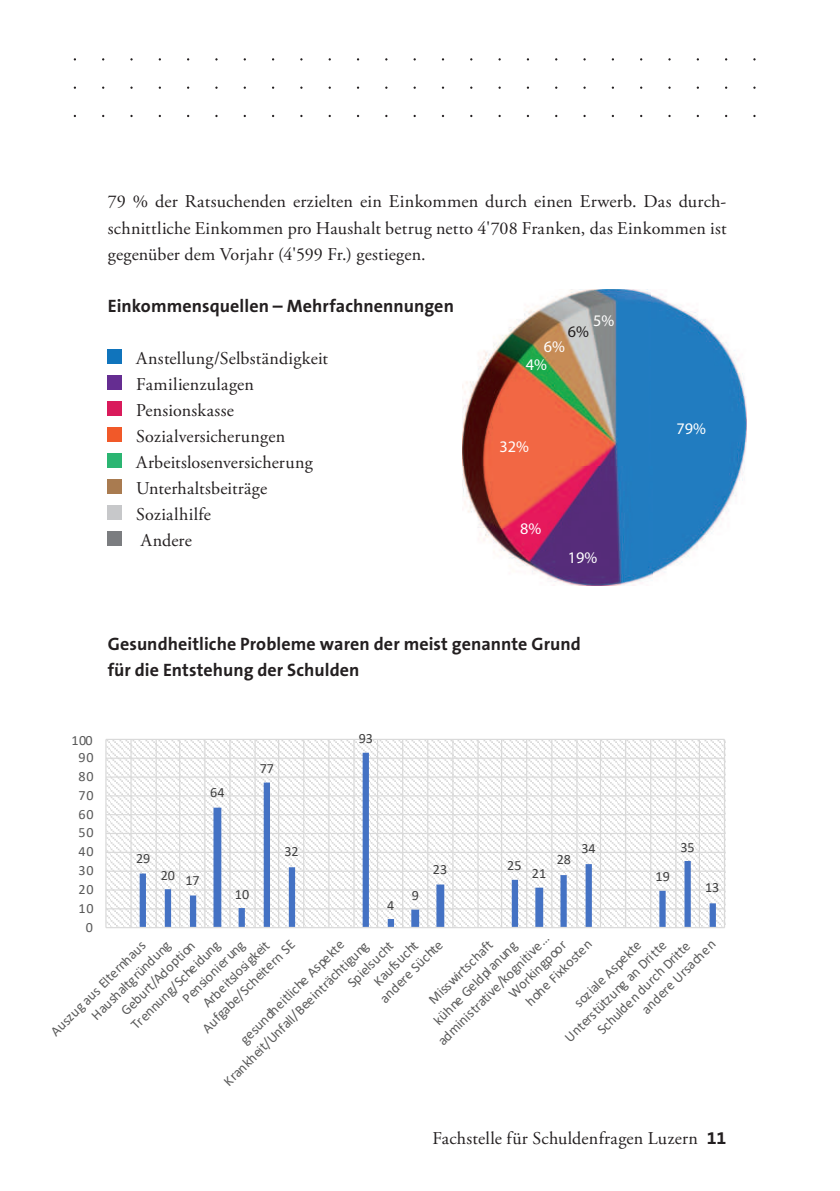
<style>
.page{position:relative;width:840px;height:1191px;background:#fff}
.page>*{position:absolute;margin:0;border:0;box-sizing:border-box;transform-origin:0 0}
.t1{font:18px/26px "Adobe Garamond Pro";letter-spacing:.01em;color:#231f20;text-align:justify}
.t2{font:700 18px/26px "The Sans B7";letter-spacing:.005em;color:#231f20}
.t3{font:16.2px "Myriad Pro";color:#fff}
.t4{font:16.2px "Myriad Pro";color:#231f20}
.t5{font:14.2px "Calibri";letter-spacing:.05em;color:#595959}
.t6{font:14.2px "Calibri";color:#404040}
.s1{font-family:"The Sans B7";font-weight:700}
</style>
<div class="page">
<svg style="left:105px;top:739px;width:621px;height:189px"></svg>
<div style="left:108px;top:349px;width:14px;height:14px;background:#1074bc"></div>
<div style="left:108px;top:375px;width:14px;height:14px;background:#652d91"></div>
<div style="left:108px;top:401px;width:14px;height:14px;background:#d91a5b"></div>
<div style="left:108px;top:427px;width:14px;height:14px;background:#f15929"></div>
<div style="left:108px;top:453px;width:14px;height:14px;background:#2bb572"></div>
<div style="left:108px;top:479px;width:14px;height:14px;background:#a97b50"></div>
<div style="left:108px;top:505px;width:14px;height:14px;background:#c7c8ca"></div>
<div style="left:108px;top:531px;width:14px;height:14px;background:#7b7d80"></div>
<img style="left:462px;top:289px;width:283px;height:296px">
<p class="t1" style="left:108px;top:189px;width:620px">79 % der Ratsuchenden erzielten ein Einkommen durch einen Erwerb. Das durch&shy;schnittliche Einkommen pro Haushalt betrug netto 4'708 Franken, das Einkommen ist gegenüber dem Vorjahr (4'599 Fr.) gestiegen.</p>
<p class="t2" style="left:108px;top:293px;width:347px">Einkommensquellen – Mehrfachnennungen</p>
<p class="t1" style="left:136px;top:345px;width:193px;text-align:left">Anstellung/Selbständigkeit<br>Familienzulagen<br>Pensionskasse<br>Sozialversicherungen<br>Arbeitslosenversicherung<br>Unterhaltsbeiträge<br>Sozialhilfe<br>Andere</p>
<p class="t3" style="left:592px;top:311px;width:23px">5%</p>
<p class="t4" style="left:567px;top:322px;width:23px">6%</p>
<p class="t3" style="left:543px;top:337px;width:23px">6%</p>
<p class="t3" style="left:525px;top:355px;width:23px">4%</p>
<p class="t3" style="left:499px;top:437px;width:31px">32%</p>
<p class="t3" style="left:519px;top:519px;width:23px">8%</p>
<p class="t3" style="left:567px;top:548px;width:31px">19%</p>
<p class="t2" style="left:108px;top:631px;width:474px">Gesundheitliche Probleme waren der meist genannte Grund für die Entstehung der Schulden</p>
<p class="t5" style="left:71px;top:730px;width:23px">100</p>
<p class="t5" style="left:78px;top:747px;width:17px">90</p>
<p class="t5" style="left:78px;top:766px;width:17px">80</p>
<p class="t5" style="left:78px;top:785px;width:17px">70</p>
<p class="t5" style="left:78px;top:804px;width:17px">60</p>
<p class="t5" style="left:78px;top:823px;width:17px">50</p>
<p class="t5" style="left:78px;top:841px;width:17px">40</p>
<p class="t5" style="left:78px;top:860px;width:17px">30</p>
<p class="t5" style="left:78px;top:879px;width:17px">20</p>
<p class="t5" style="left:78px;top:898px;width:17px">10</p>
<p class="t5" style="left:86px;top:917px;width:9px">0</p>
<p class="t6" style="left:210px;top:782px;width:16px">64</p>
<p class="t6" style="left:259px;top:758px;width:16px">77</p>
<p class="t6" style="left:136px;top:848px;width:16px">29</p>
<p class="t6" style="left:161px;top:867px;width:41px">20 17</p>
<p class="t6" style="left:235px;top:884px;width:16px">10</p>
<p class="t6" style="left:284px;top:841px;width:16px">32</p>
<p class="t6" style="left:358px;top:728px;width:16px">93</p>
<p class="t6" style="left:387px;top:895px;width:9px">4</p>
<p class="t6" style="left:411px;top:885px;width:9px">9</p>
<p class="t6" style="left:432px;top:859px;width:16px">23</p>
<p class="t6" style="left:507px;top:856px;width:16px">25</p>
<p class="t6" style="left:531px;top:863px;width:16px">21</p>
<p class="t6" style="left:556px;top:849px;width:16px">28</p>
<p class="t6" style="left:581px;top:838px;width:16px">34</p>
<p class="t3" style="left:676px;top:419px;width:31px">79%</p>
<p class="t6" style="left:655px;top:866px;width:16px">19</p>
<p class="t6" style="left:680px;top:837px;width:16px">35</p>
<p class="t6" style="left:704px;top:877px;width:16px">13</p>
<p class="t5" style="left:433px;top:1035px;width:152px;rotate:-45deg">administrative/kognitive…</p>
<p class="t5" style="left:197px;top:1023px;width:126px;rotate:-45deg">Aufgabe/Scheitern SE</p>
<p class="t5" style="left:423px;top:995px;width:86px;rotate:-45deg">Misswirtschaft</p>
<p class="t5" style="left:198px;top:998px;width:89px;rotate:-45deg">Arbeitslosigkeit</p>
<p class="t5" style="left:368px;top:976px;width:58px;rotate:-45deg">Kaufsucht</p>
<p class="t5" style="left:235px;top:1034px;width:142px;rotate:-45deg">gesundheitliche Aspekte</p>
<p class="t5" style="left:520px;top:996px;width:89px;rotate:-45deg">hohe Fixkosten</p>
<p class="t5" style="left:503px;top:988px;width:77px;rotate:-45deg">Workingpoor</p>
<p class="t5" style="left:636px;top:1004px;width:100px;rotate:-45deg">andere Ursachen</p>
<p class="t5" style="left:375px;top:993px;width:84px;rotate:-45deg">andere Süchte</p>
<p class="t5" style="left:177px;top:993px;width:83px;rotate:-45deg">Pensionierung</p>
<p class="t5" style="left:126px;top:1020px;width:121px;rotate:-45deg">Trennung/Scheidung</p>
<p class="t5" style="left:342px;top:977px;width:60px;rotate:-45deg">Spielsucht</p>
<p class="t5" style="left:569px;top:998px;width:90px;rotate:-45deg">soziale Aspekte</p>
<p class="t5" style="left:559px;top:1032px;width:139px;rotate:-45deg">Unterstützung an Dritte</p>
<p class="t5" style="left:46px;top:1026px;width:129px;rotate:-45deg">Auszug aus Elternhaus</p>
<p class="t5" style="left:86px;top:1010px;width:107px;rotate:-45deg">Haushaltgründung</p>
<p class="t5" style="left:428px;top:1015px;width:113px;rotate:-45deg">kühne Geldplanung</p>
<p class="t5" style="left:219px;top:1076px;width:200px;rotate:-45deg">Krankheit/Unfall/Beeinträchtigung</p>
<p class="t5" style="left:116px;top:1006px;width:100px;rotate:-45deg">Geburt/Adoption</p>
<p class="t5" style="left:592px;top:1024px;width:126px;rotate:-45deg">Schulden durch Dritte</p>
<p class="t1" style="left:432px;top:1125px;width:295px">Fachstelle für Schuldenfragen Luzern <span class="s1">11</span></p>
</div>
